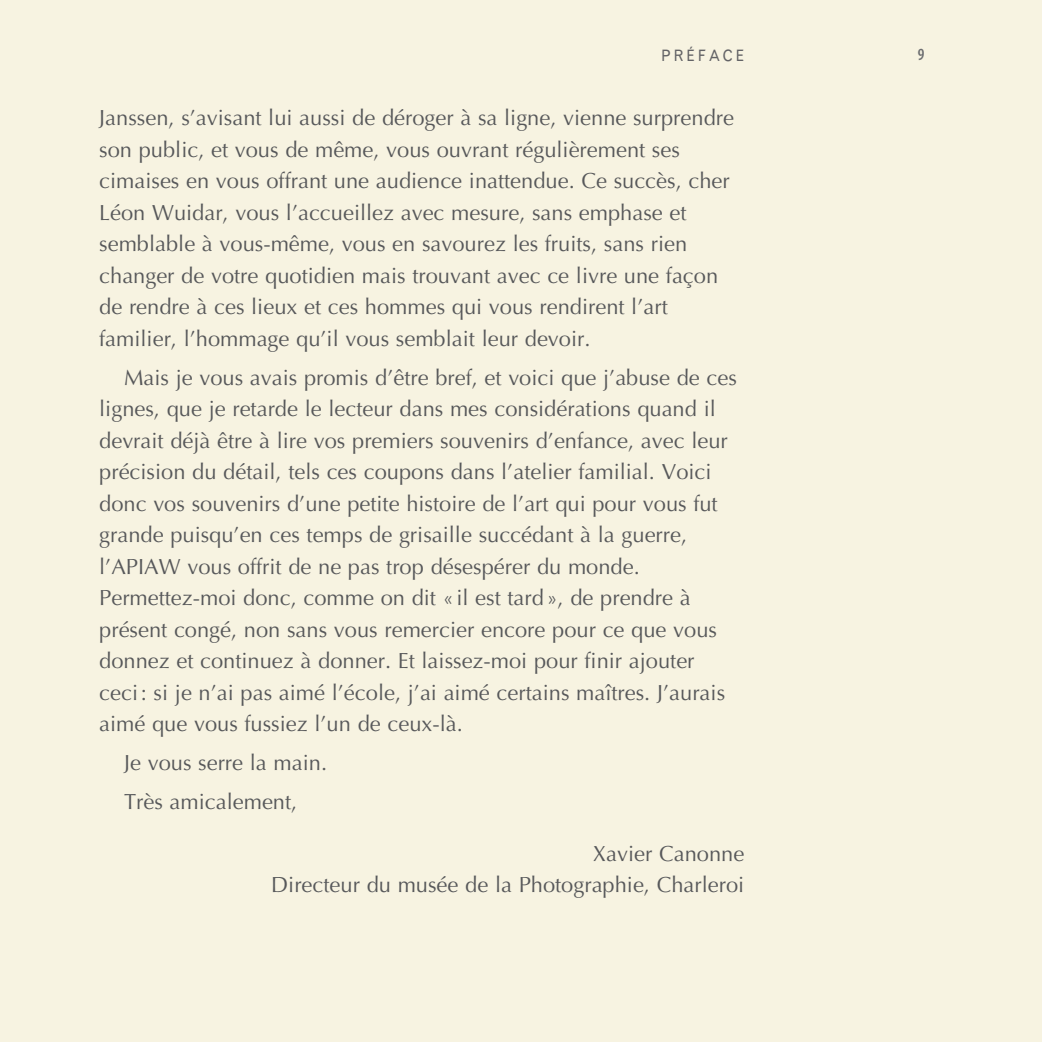
<style>
.page{position:relative;width:1042px;height:1042px;background:#f7f3e1}
.page>*{position:absolute;margin:0;border:0;box-sizing:border-box;transform-origin:0 0}
.t1{font:21.88px/31.5px "Optima LT Std";color:#57585a}
.t2{font:600 condensed 17.15px "Myriad Pro";color:#6c6d70;scale:.95 1}
.t3{font:15.75px "Grotesque MT Std";letter-spacing:.2em;color:#636366;scale:.9 1}
</style>
<div class="page">
<p class="t3" style="left:661px;top:46px;width:94px">PRÉFACE</p>
<p class="t2" style="left:918px;top:45px;width:8px">9</p>
<p class="t1" style="left:99px;top:102px;width:636px">Janssen, s’avisant lui aussi de déroger à sa ligne, vienne surprendre son public, et vous de même, vous ouvrant régulièrement ses cimaises en vous offrant une audience inattendue. Ce succès, cher Léon Wuidar, vous l’accueillez avec mesure, sans emphase et semblable à vous-même, vous en savourez les fruits, sans rien changer de votre quotidien mais trouvant avec ce livre une façon de rendre à ces lieux et ces hommes qui vous rendirent l’art familier, l’hommage qu’il vous semblait leur devoir.</p>
<p class="t1" style="left:99px;top:362px;width:639px;text-indent:25px">Mais je vous avais promis d’être bref, et voici que j’abuse de ces lignes, que je retarde le lecteur dans mes considérations quand il devrait déjà être à lire vos premiers souvenirs d’enfance, avec leur précision du détail, tels ces coupons dans l’atelier familial. Voici donc vos souvenirs d’une petite histoire de l’art qui pour vous fut grande puisqu’en ces temps de grisaille succédant à la guerre, l’APIAW vous offrit de ne pas trop désespérer du monde.<br>Permettez-moi donc, comme on dit «il est tard», de prendre à présent congé, non sans vous remercier encore pour ce que vous donnez et continuez à donner. Et laissez-moi pour finir ajouter ceci: si je n’ai pas aimé l’école, j’ai aimé certains maîtres. J’aurais aimé que vous fussiez l’un de ceux-là.</p>
<p class="t1" style="left:124px;top:743px;width:205px;line-height:39px">Je vous serre la main.<br>Très amicalement,</p>
<p class="t1" style="left:271px;top:838px;width:474px;text-align:right">Xavier Canonne<br>Directeur du musée de la Photographie, Charleroi</p>
</div>
